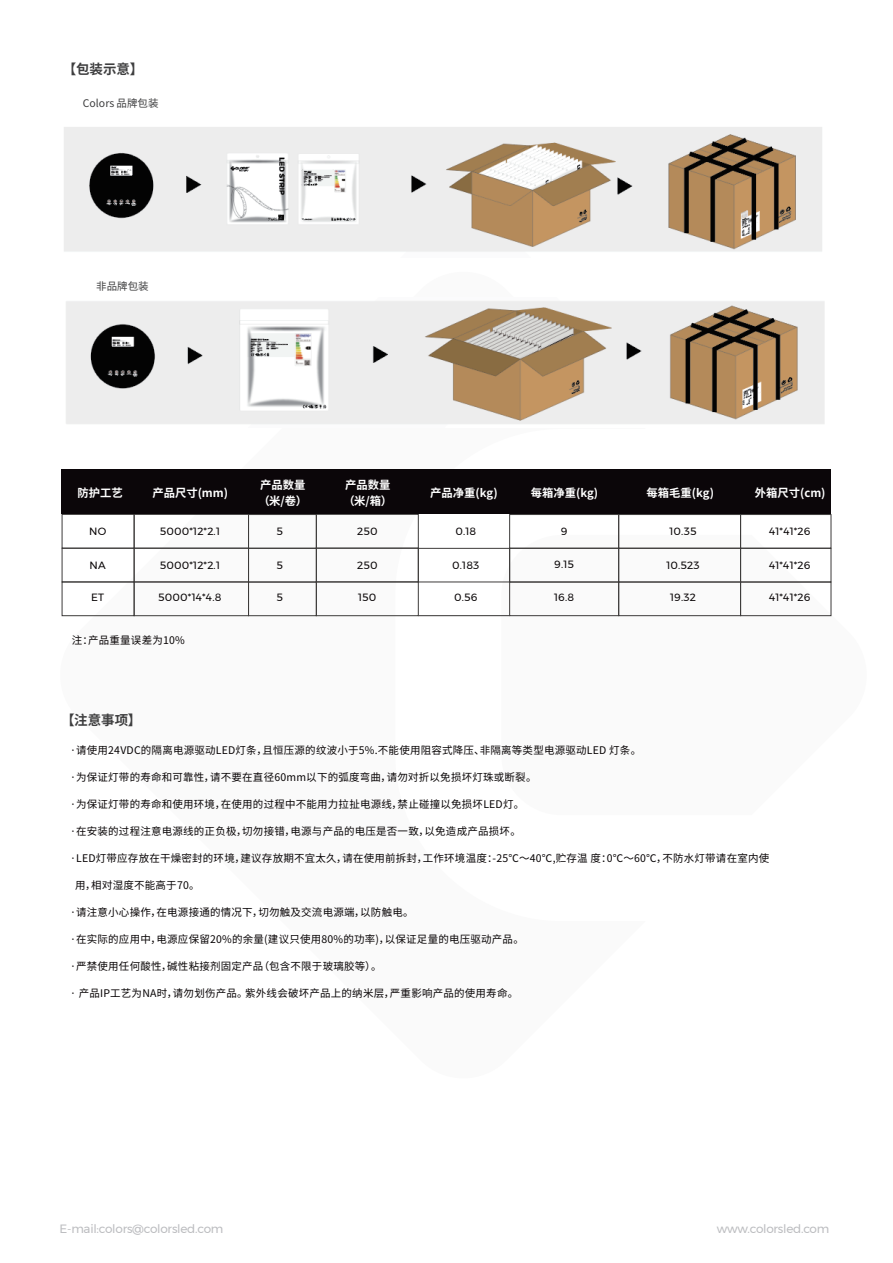
<style>
.page{position:relative;width:893px;height:1263px;background:#fff}
.page>*{position:absolute;margin:0;border:0;box-sizing:border-box;transform-origin:0 0}
.t1{font:700 13.5px "Source Han Sans CN";color:#3e3e3f}
.t2{font:12px "Montserrat";letter-spacing:-.02em;color:#bcbdc0}
.t3{font:700 11.25px/16.2px "Source Han Sans CN";color:#fff}
.t4{font:10.5px "Source Han Sans CN";letter-spacing:.02em;color:#070304}
.t5{font:10.5px "Montserrat";letter-spacing:.02em;color:#070304}
.t6{font:10.5px "Source Han Sans CN";color:#3e3e3f}
</style>
<div class="page">
<div style="left:316px;top:514px;width:103px;height:34px;border:1px solid #3d3b3a"></div>
<div style="left:509px;top:514px;width:110px;height:34px;border:1px solid #3d3b3a"></div>
<div style="left:62px;top:514px;width:73px;height:34px;border:1px solid #3d3b3a"></div>
<div style="left:134px;top:514px;width:115px;height:34px;border:1px solid #3d3b3a"></div>
<div style="left:248px;top:514px;width:69px;height:34px;border:1px solid #3d3b3a"></div>
<div style="left:618px;top:514px;width:123px;height:34px;border:1px solid #3d3b3a"></div>
<div style="left:740px;top:514px;width:91px;height:34px;border:1px solid #3d3b3a"></div>
<div style="left:316px;top:548px;width:103px;height:34px;border:1px solid #3d3b3a"></div>
<div style="left:418px;top:548px;width:92px;height:34px;border:1px solid #3d3b3a"></div>
<div style="left:509px;top:548px;width:110px;height:34px;border:1px solid #3d3b3a"></div>
<div style="left:62px;top:548px;width:73px;height:34px;border:1px solid #3d3b3a"></div>
<div style="left:134px;top:548px;width:115px;height:34px;border:1px solid #3d3b3a"></div>
<div style="left:248px;top:548px;width:69px;height:34px;border:1px solid #3d3b3a"></div>
<div style="left:618px;top:548px;width:123px;height:34px;border:1px solid #3d3b3a"></div>
<div style="left:740px;top:548px;width:91px;height:34px;border:1px solid #3d3b3a"></div>
<div style="left:316px;top:581px;width:103px;height:35px;border:1px solid #3d3b3a"></div>
<div style="left:509px;top:582px;width:110px;height:34px;border:1px solid #3d3b3a"></div>
<div style="left:62px;top:581px;width:73px;height:35px;border:1px solid #3d3b3a"></div>
<div style="left:134px;top:581px;width:115px;height:35px;border:1px solid #3d3b3a"></div>
<div style="left:248px;top:582px;width:69px;height:34px;border:1px solid #3d3b3a"></div>
<div style="left:618px;top:582px;width:123px;height:34px;border:1px solid #3d3b3a"></div>
<div style="left:740px;top:582px;width:91px;height:34px;border:1px solid #3d3b3a"></div>
<hr style="left:418px;top:615px;width:92px;height:1px;background:#3d3b3a">
<div style="left:62px;top:469px;width:769px;height:45px;background:#0b0609"></div>
<img style="left:64px;top:127px;width:758px;height:125px">
<img style="left:66px;top:301px;width:759px;height:123px">
<p class="t1" style="left:63px;top:61px;width:82px">【包装示意】</p>
<p class="t6" style="left:83px;top:97px;width:77px">Colors 品牌包装</p>
<p class="t6" style="left:96px;top:280px;width:54px">非品牌包装</p>
<p class="t3" style="left:77px;top:485px;width:47px">防护工艺</p>
<p class="t3" style="left:152px;top:485px;width:77px">产品尺寸(mm)</p>
<p class="t3" style="left:258px;top:477px;width:50px">产品数量（米/卷）</p>
<p class="t3" style="left:343px;top:477px;width:50px">产品数量（米/箱）</p>
<p class="t3" style="left:430px;top:485px;width:69px">产品净重(kg)</p>
<p class="t3" style="left:531px;top:485px;width:69px">每箱净重(kg)</p>
<p class="t3" style="left:646px;top:485px;width:69px">每箱毛重(kg)</p>
<p class="t3" style="left:755px;top:485px;width:72px">外箱尺寸(cm)</p>
<p class="t5" style="left:89px;top:523px;width:19px">NO</p>
<p class="t5" style="left:160px;top:523px;width:62px">5000*12*2.1</p>
<p class="t5" style="left:277px;top:523px;width:8px">5</p>
<p class="t5" style="left:357px;top:523px;width:22px">250</p>
<p class="t5" style="left:455px;top:523px;width:22px">0.18</p>
<p class="t5" style="left:561px;top:523px;width:8px">9</p>
<p class="t5" style="left:669px;top:523px;width:28px">10.35</p>
<p class="t5" style="left:769px;top:523px;width:43px">41*41*26</p>
<p class="t5" style="left:90px;top:557px;width:18px">NA</p>
<p class="t5" style="left:160px;top:557px;width:62px">5000*12*2.1</p>
<p class="t5" style="left:277px;top:557px;width:8px">5</p>
<p class="t5" style="left:357px;top:557px;width:22px">250</p>
<p class="t5" style="left:452px;top:557px;width:29px">0.183</p>
<p class="t5" style="left:554px;top:556px;width:21px">9.15</p>
<p class="t5" style="left:666px;top:557px;width:35px">10.523</p>
<p class="t5" style="left:769px;top:557px;width:43px">41*41*26</p>
<p class="t5" style="left:91px;top:590px;width:15px">ET</p>
<p class="t5" style="left:158px;top:590px;width:65px">5000*14*4.8</p>
<p class="t5" style="left:277px;top:590px;width:8px">5</p>
<p class="t5" style="left:358px;top:590px;width:20px">150</p>
<p class="t5" style="left:454px;top:590px;width:25px">0.56</p>
<p class="t5" style="left:554px;top:590px;width:22px">16.8</p>
<p class="t5" style="left:670px;top:590px;width:27px">19.32</p>
<p class="t5" style="left:769px;top:590px;width:43px">41*41*26</p>
<p class="t4" style="left:72px;top:634px;width:114px">注：产品重量误差为10%</p>
<p class="t1" style="left:61px;top:712px;width:82px">【注意事项】</p>
<p class="t4" style="left:70px;top:744px;width:573px">·请使用24VDC的隔离电源驱动LED灯条，且恒压源的纹波小于5%.不能使用阻容式降压、非隔离等类型电源驱动LED 灯条。</p>
<p class="t4" style="left:70px;top:771px;width:468px">·为保证灯带的寿命和可靠性，请不要在直径60mm以下的弧度弯曲，请勿对折以免损坏灯珠或断裂。</p>
<p class="t4" style="left:70px;top:798px;width:456px">·为保证灯带的寿命和使用环境，在使用的过程中不能用力拉扯电源线，禁止碰撞以免损坏LED灯。</p>
<p class="t4" style="left:70px;top:825px;width:452px">·在安装的过程注意电源线的正负极，切勿接错，电源与产品的电压是否一致，以免造成产品损坏。</p>
<p class="t4" style="left:70px;top:852px;width:701px">·LED灯带应存放在干燥密封的环境，建议存放期不宜太久，请在使用前拆封，工作环境温度：-25℃～40℃,贮存温 度：0℃～60℃，不防水灯带请在室内使</p>
<p class="t4" style="left:75px;top:879px;width:126px">用，相对湿度不能高于70。</p>
<p class="t4" style="left:70px;top:906px;width:345px">·请注意小心操作，在电源接通的情况下，切勿触及交流电源端，以防触电。</p>
<p class="t4" style="left:70px;top:933px;width:455px">·在实际的应用中，电源应保留20%的余量(建议只使用80%的功率)，以保证足量的电压驱动产品。</p>
<p class="t4" style="left:70px;top:960px;width:313px">·严禁使用任何酸性，碱性粘接剂固定产品（包含不限于玻璃胶等）。</p>
<p class="t4" style="left:70px;top:987px;width:450px">· 产品IP工艺为NA时，请勿划伤产品。紫外线会破坏产品上的纳米层，严重影响产品的使用寿命。</p>
<p class="t2" style="left:60px;top:1219px;width:165px">E-mail:colors@colorsled.com</p>
<p class="t2" style="left:717px;top:1219px;width:114px">www.colorsled.com</p>
</div>
